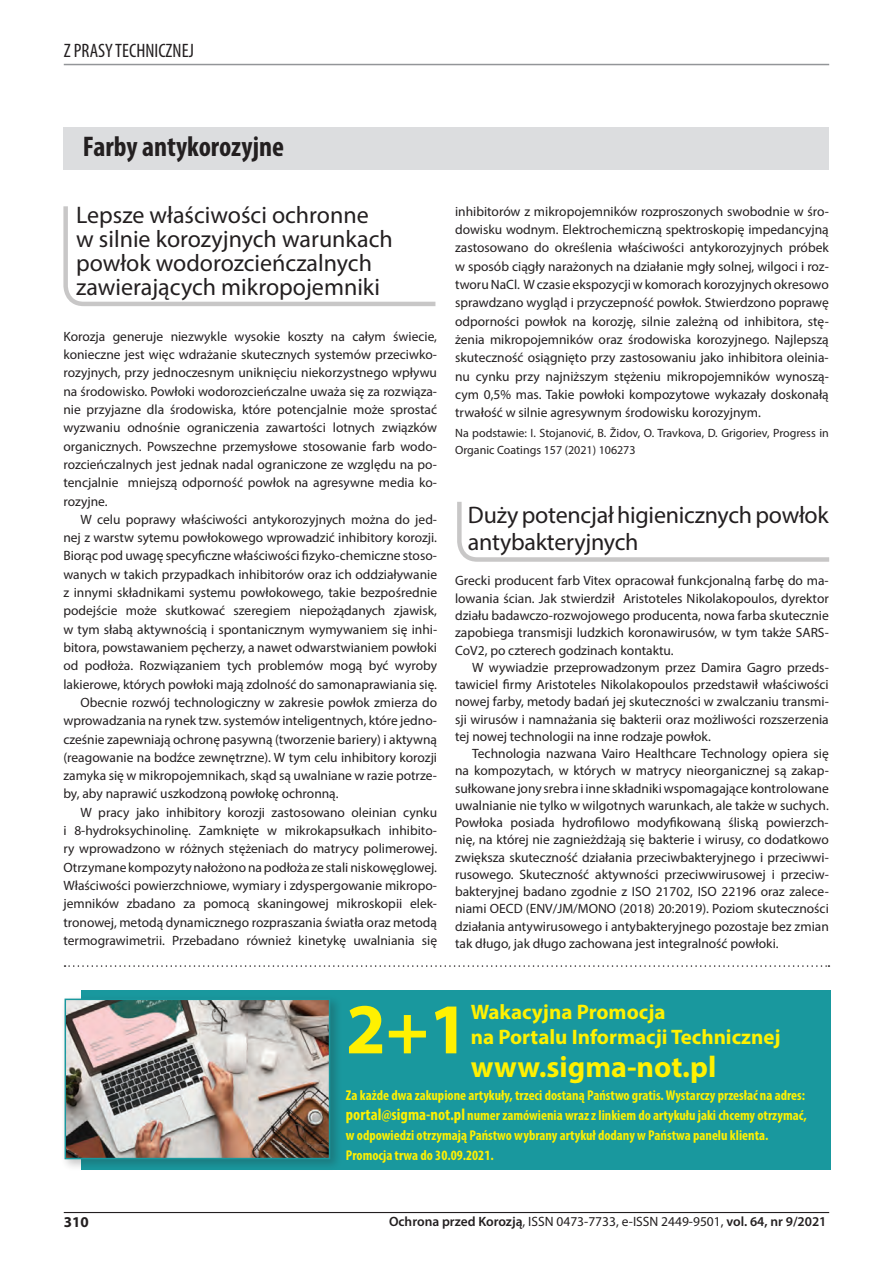
<style>
.page{position:relative;width:893px;height:1263px;background:#fff}
.page>*{position:absolute;margin:0;border:0;box-sizing:border-box;transform-origin:0 0}
.t1{font:700 72px "Myriad Pro";color:#fff101}
.t2{font:700 30px "Myriad Pro";color:#fff101}
.t3{font:700 condensed 28.5px "Myriad Pro";color:#231f20}
.t4{font:24px/24px "Myriad Pro";color:#231f20}
.t5{font:700 21px/25.2px "Myriad Pro";color:#fff101}
.t6{font:condensed 19.5px "Myriad Pro";color:#231f20}
.t7{font:700 15px "Myriad Pro";color:#231f20}
.t8{font:700 condensed 14.25px/20px "Myriad Pro";color:#fff101}
.t9{font:13.5px/18.3px "Myriad Pro";color:#231f20;text-align:justify}
.t10{font:600 13.5px "Myriad Pro";color:#231f20}
.t11{font:12px/17.2px "Myriad Pro";color:#231f20}
.s1{font-size:16.5px}
.s2{font-weight:400}
</style>
<div class="page">
<hr style="left:64px;top:1212px;width:765px;height:1px;background:#231f20">
<hr style="left:64px;top:64px;width:765px;height:1px;background:#939598">
<div style="left:64px;top:128px;width:765px;height:42px;background:#dcdddf"></div>
<div style="left:81px;top:990px;width:750px;height:179px;background:#19989e"></div>
<div style="left:61px;top:994px;width:282px;height:178px;background:#231f20;opacity:.25"></div>
<img style="left:68px;top:1001px;width:259px;height:155px">
<div style="left:65px;top:998px;width:265px;height:161px;border:2px solid #19989e"></div>
<svg style="left:63px;top:206px;width:373px;height:100px"></svg>
<svg style="left:457px;top:501px;width:373px;height:61px"></svg>
<svg style="left:65px;top:965px;width:764px;height:2px"></svg>
<h3 class="t6" style="left:64px;top:39px;width:132px">Z PRASY TECHNICZNEJ</h3>
<h3 class="t3" style="left:83px;top:128px;width:203px">Farby antykorozyjne</h3>
<h3 class="t4" style="left:76px;top:203px;width:318px">Lepsze właściwości ochronne<br>w silnie korozyjnych warunkach powłok wodorozcieńczalnych zawierających mikropojemniki</h3>
<p class="t9" style="left:63px;top:327px;width:375px">Korozja generuje niezwykle wysokie koszty na całym świecie, konieczne jest więc wdrażanie skutecznych systemów przeciwko&shy;rozyjnych, przy jednoczesnym uniknięciu niekorzystnego wpływu na środowisko. Powłoki wodorozcieńczalne uważa się za rozwiąza&shy;nie przyjazne dla środowiska, które potencjalnie może sprostać wyzwaniu odnośnie ograniczenia zawartości lotnych związków organicznych. Powszechne przemysłowe stosowanie farb wodo&shy;rozcieńczalnych jest jednak nadal ograniczone ze względu na po&shy;tencjalnie mniejszą odporność powłok na agresywne media ko&shy;rozyjne.</p>
<p class="t9" style="left:80px;top:510px;width:358px">W celu poprawy właściwości antykorozyjnych można do jed-</p>
<p class="t9" style="left:63px;top:528px;width:375px">nej z warstw sytemu powłokowego wprowadzić inhibitory korozji.</p>
<p class="t9" style="left:63px;top:546px;width:375px">Biorąc pod uwagę specyficzne właściwości fizyko-chemiczne stoso-</p>
<p class="t9" style="left:63px;top:565px;width:375px">wanych w takich przypadkach inhibitorów oraz ich oddziaływanie</p>
<p class="t9" style="left:63px;top:583px;width:375px">z innymi składnikami systemu powłokowego, takie bezpośrednie</p>
<p class="t9" style="left:63px;top:601px;width:375px">podejście może skutkować szeregiem niepożądanych zjawisk,</p>
<p class="t9" style="left:63px;top:620px;width:374px">w tym słabą aktywnością i spontanicznym wymywaniem się inhi-</p>
<p class="t9" style="left:63px;top:638px;width:375px">bitora, powstawaniem pęcherzy, a nawet odwarstwianiem powłoki</p>
<p class="t9" style="left:63px;top:656px;width:375px">od podłoża. Rozwiązaniem tych problemów mogą być wyroby</p>
<p class="t9" style="left:63px;top:675px;width:375px">lakierowe, których powłoki mają zdolność do samonaprawiania się.</p>
<p class="t9" style="left:80px;top:693px;width:358px">Obecnie rozwój technologiczny w zakresie powłok zmierza do</p>
<p class="t9" style="left:63px;top:711px;width:374px">wprowadzania na rynek tzw. systemów inteligentnych, które jedno-</p>
<p class="t9" style="left:63px;top:730px;width:375px">cześnie zapewniają ochronę pasywną (tworzenie bariery) i aktywną</p>
<p class="t9" style="left:63px;top:748px;width:375px">(reagowanie na bodźce zewnętrzne). W tym celu inhibitory korozji</p>
<p class="t9" style="left:63px;top:766px;width:375px">zamyka się w mikropojemnikach, skąd są uwalniane w razie potrze-</p>
<p class="t9" style="left:63px;top:784px;width:277px">by, aby naprawić uszkodzoną powłokę ochronną.</p>
<p class="t9" style="left:80px;top:803px;width:358px">W pracy jako inhibitory korozji zastosowano oleinian cynku</p>
<p class="t9" style="left:63px;top:821px;width:375px">i 8-hydroksychinolinę. Zamknięte w mikrokapsułkach inhibito-</p>
<p class="t9" style="left:63px;top:839px;width:375px">ry wprowadzono w różnych stężeniach do matrycy polimerowej.</p>
<p class="t9" style="left:63px;top:858px;width:375px">Otrzymane kompozyty nałożono na podłoża ze stali niskowęglowej.</p>
<p class="t9" style="left:63px;top:876px;width:375px">Właściwości powierzchniowe, wymiary i zdyspergowanie mikropo-</p>
<p class="t9" style="left:63px;top:894px;width:375px">jemników zbadano za pomocą skaningowej mikroskopii elek-</p>
<p class="t9" style="left:63px;top:913px;width:375px">tronowej, metodą dynamicznego rozpraszania światła oraz metodą</p>
<p class="t9" style="left:63px;top:931px;width:375px">termograwimetrii. Przebadano również kinetykę uwalniania się</p>
<p class="t9" style="left:455px;top:202px;width:375px">inhibitorów z mikropojemników rozproszonych swobodnie w śro&shy;dowisku wodnym. Elektrochemiczną spektroskopię impedancyjną zastosowano do określenia właściwości antykorozyjnych próbek w sposób ciągły narażonych na działanie mgły solnej, wilgoci i roz&shy;tworu NaCl. W czasie ekspozycji w komorach korozyjnych okresowo sprawdzano wygląd i przyczepność powłok. Stwierdzono poprawę odporności powłok na korozję, silnie zależną od inhibitora, stę&shy;żenia mikropojemników oraz środowiska korozyjnego. Najlepszą skuteczność osiągnięto przy zastosowaniu jako inhibitora oleinia&shy;nu cynku przy najniższym stężeniu mikropojemników wynoszą&shy;cym 0,5% mas. Takie powłoki kompozytowe wykazały doskonałą trwałość w silnie agresywnym środowisku korozyjnym.</p>
<p class="t11" style="left:455px;top:424px;width:375px">Na podstawie: I. Stojanović, B. Židov, O. Travkova, D. Grigoriev, Progress in<br>Organic Coatings 157 (2021) 106273</p>
<h3 class="t4" style="left:468px;top:501px;width:362px;line-height:27px">Duży potencjał higienicznych powłok antybakteryjnych</h3>
<p class="t9" style="left:455px;top:572px;width:375px;line-height:17.2px">Grecki producent farb Vitex opracował funkcjonalną farbę do ma&shy;lowania ścian. Jak stwierdził Aristoteles Nikolakopoulos, dyrektor działu badawczo-rozwojowego producenta, nowa farba skutecznie zapobiega transmisji ludzkich koronawirusów, w tym także SARS-CoV2, po czterech godzinach kontaktu.</p>
<p class="t9" style="left:455px;top:658px;width:375px;line-height:17.2px;text-indent:17px">W wywiadzie przeprowadzonym przez Damira Gagro przeds&shy;tawiciel firmy Aristoteles Nikolakopoulos przedstawił właściwości nowej farby, metody badań jej skuteczności w zwalczaniu transmi&shy;sji wirusów i namnażania się bakterii oraz możliwości rozszerzenia tej nowej technologii na inne rodzaje powłok.</p>
<p class="t9" style="left:455px;top:745px;width:375px;line-height:17.2px;text-indent:17px">Technologia nazwana Vairo Healthcare Technology opiera się na kompozytach, w których w matrycy nieorganicznej są zakap&shy;sułkowane jony srebra i inne składniki wspomagające kontrolowane uwalnianie nie tylko w wilgotnych warunkach, ale także w suchych.<br>Powłoka posiada hydrofilowo modyfikowaną śliską powierzch&shy;nię, na której nie zagnieżdżają się bakterie i wirusy, co dodatkowo zwiększa skuteczność działania przeciwbakteryjnego i przeciwwi&shy;rusowego. Skuteczność aktywności przeciwwirusowej i przeciw&shy;bakteryjnej badano zgodnie z ISO 21702, ISO 22196 oraz zalece&shy;niami OECD (ENV/JM/MONO (2018) 20:2019). Poziom skuteczności działania antywirusowego i antybakteryjnego pozostaje bez zmian tak długo, jak długo zachowana jest integralność powłoki.</p>
<h1 class="t1" style="left:346px;top:982px;width:124px">2+1</h1>
<h3 class="t5" style="left:471px;top:998px;width:311px">Wakacyjna Promocja<br>na Portalu Informacji Technicznej</h3>
<h2 class="t2" style="left:471px;top:1047px;width:247px">www.sigma-not.pl</h2>
<p class="t8" style="left:346px;top:1085px;width:462px">Za każde dwa zakupione artykuły, trzeci dostaną Państwo gratis. Wystarczy przesłać na adres: <span class="s1">portal@sigma-not.pl</span> numer zamówienia wraz z linkiem do artykułu jaki chcemy otrzymać, w odpowiedzi otrzymają Państwo wybrany artykuł dodany w Państwa panelu klienta.<br>Promocja trwa do 30.09.2021.</p>
<p class="t7" style="left:64px;top:1212px;width:26px">310</p>
<p class="t10" style="left:389px;top:1213px;width:439px">Ochrona przed Korozją<span class="s2">, ISSN 0473-7733, e-ISSN 2449-9501,</span> vol. 64, nr 9/2021</p>
</div>
